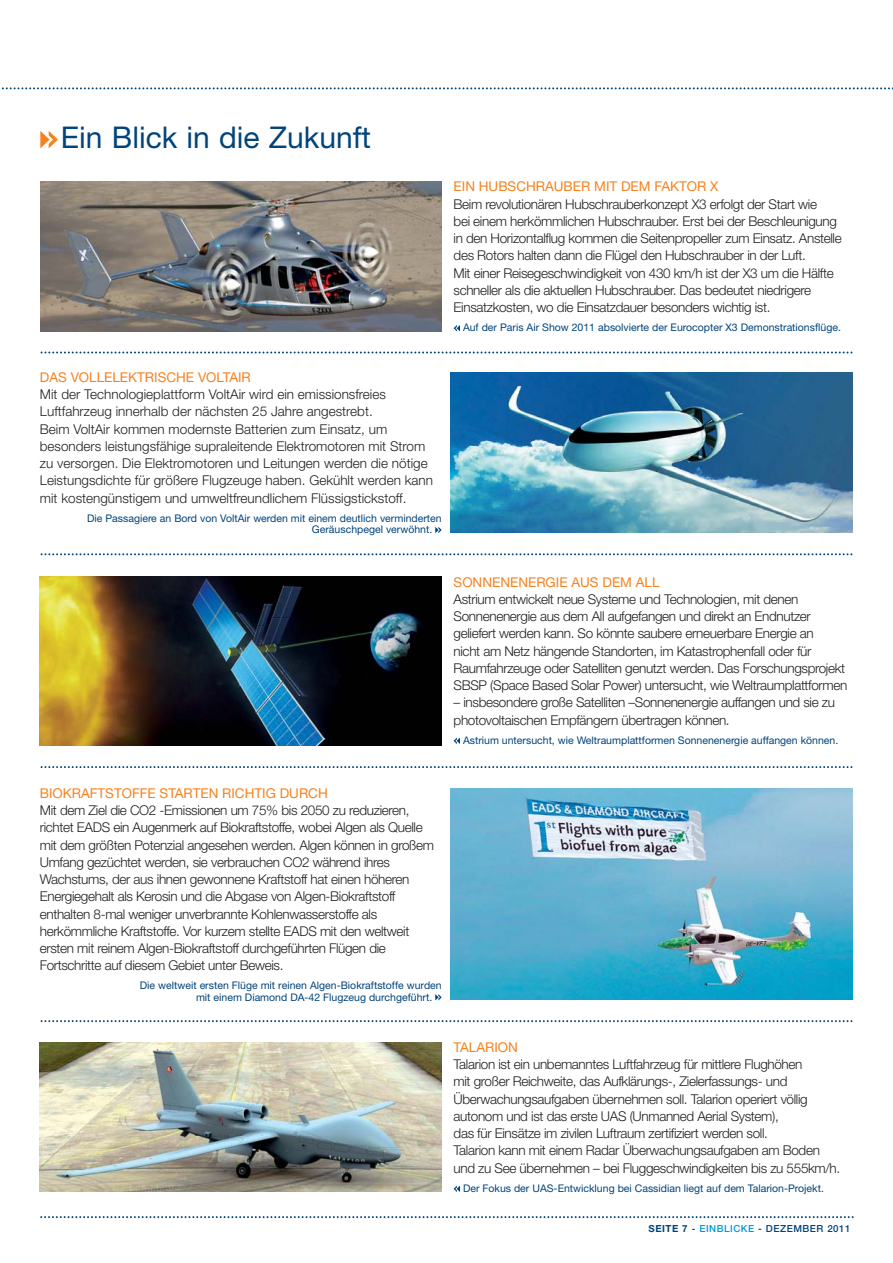
<style>
.page{position:relative;width:893px;height:1263px;background:#fff}
.page>*{position:absolute;margin:0;border:0;box-sizing:border-box;transform-origin:0 0}
.t1{font:30px "Helvetica Neue";color:#00447c}
.t2{font:300 13.5px/17.2px "Helvetica Neue";letter-spacing:-.025em;color:#231f20}
.t3{font:300 13.5px/17.2px "Helvetica Neue";color:#231f20}
.t4{font:13.5px "Helvetica Neue";color:#f5821f}
.t5{font:10.5px/11.2px "Helvetica Neue";color:#00447c}
.t6{font:500 9.75px "Helvetica Neue";letter-spacing:.05em;color:#00447c}
.s1{font-weight:700}
.s2{color:#009ad9}
</style>
<div class="page">
<img style="left:450px;top:372px;width:402px;height:161px">
<img style="left:450px;top:788px;width:402px;height:212px">
<img style="left:40px;top:182px;width:402px;height:149px">
<svg style="left:454px;top:325px;width:6px;height:6px"></svg>
<svg style="left:40px;top:131px;width:18px;height:17px"></svg>
<img style="left:39px;top:1043px;width:403px;height:148px">
<svg style="left:454px;top:1186px;width:6px;height:6px"></svg>
<img style="left:39px;top:576px;width:403px;height:169px">
<svg style="left:454px;top:738px;width:6px;height:6px"></svg>
<svg style="left:435px;top:527px;width:7px;height:6px"></svg>
<svg style="left:435px;top:994px;width:7px;height:7px"></svg>
<svg style="left:40px;top:351px;width:813px;height:3px"></svg>
<svg style="left:40px;top:553px;width:813px;height:3px"></svg>
<svg style="left:40px;top:766px;width:813px;height:2px"></svg>
<svg style="left:40px;top:1020px;width:813px;height:3px"></svg>
<svg style="left:40px;top:1216px;width:814px;height:3px"></svg>
<svg style="left:1px;top:87px;width:892px;height:2px"></svg>
<h1 class="t1" style="left:61px;top:127px;width:312px">Ein Blick in die Zukunft</h1>
<p class="t4" style="left:454px;top:182px;width:266px">EIN HUBSCHRAUBER MIT DEM FAKTOR X</p>
<p class="t2" style="left:454px;top:196px;width:390px">Beim revolutionären Hubschrauberkonzept X3 erfolgt der Start wie<br>bei einem herkömmlichen Hubschrauber. Erst bei der Beschleunigung in den Horizontalflug kommen die Seitenpropeller zum Einsatz. Anstelle des Rotors halten dann die Flügel den Hubschrauber in der Luft.<br>Mit einer Reisegeschwindigkeit von 430 km/h ist der X3 um die Hälfte schneller als die aktuellen Hubschrauber. Das bedeutet niedrigere Einsatzkosten, wo die Einsatzdauer besonders wichtig ist.</p>
<p class="t5" style="left:463px;top:323px;width:379px">Auf der Paris Air Show 2011 absolvierte der Eurocopter X3 Demonstrationsflüge.</p>
<p class="t4" style="left:40px;top:372px;width:212px">DAS VOLLELEKTRISCHE VOLTAIR</p>
<p class="t3" style="left:40px;top:387px;width:395px">Mit der Technologieplattform VoltAir wird ein emissionsfreies Luftfahrzeug innerhalb der nächsten 25 Jahre angestrebt.<br>Beim VoltAir kommen modernste Batterien zum Einsatz, um besonders leistungsfähige supraleitende Elektromotoren mit Strom zu versorgen. Die Elektromotoren und Leitungen werden die nötige Leistungsdichte für größere Flugzeuge haben. Gekühlt werden kann mit kostengünstigem und umweltfreundlichem Flüssigstickstoff.</p>
<p class="t5" style="left:312px;top:514px;width:131px;text-indent:-225px">Die Passagiere an Bord von VoltAir werden mit einem deutlich verminderten<br>Geräuschpegel verwöhnt.</p>
<p class="t4" style="left:454px;top:577px;width:207px">SONNENENERGIE AUS DEM ALL</p>
<p class="t2" style="left:454px;top:592px;width:395px">Astrium entwickelt neue Systeme und Technologien, mit denen Sonnenenergie aus dem All aufgefangen und direkt an Endnutzer geliefert werden kann. So könnte saubere erneuerbare Energie an<br>nicht am Netz hängende Standorten, im Katastrophenfall oder für Raumfahrzeuge oder Satelliten genutzt werden. Das Forschungsprojekt SBSP (Space Based Solar Power) untersucht, wie Weltraumplattformen</p>
<p class="t2" style="left:454px;top:695px;width:383px">– insbesondere große Satelliten –Sonnenenergie auffangen und sie zu photovoltaischen Empfängern übertragen können.</p>
<p class="t5" style="left:463px;top:736px;width:377px">Astrium untersucht, wie Weltraumplattformen Sonnenenergie auffangen können.</p>
<p class="t4" style="left:40px;top:788px;width:289px">BIOKRAFTSTOFFE STARTEN RICHTIG DURCH</p>
<p class="t2" style="left:40px;top:803px;width:396px">Mit dem Ziel die CO2 -Emissionen um 75% bis 2050 zu reduzieren, richtet EADS ein Augenmerk auf Biokraftstoffe, wobei Algen als Quelle mit dem größten Potenzial angesehen werden. Algen können in großem Umfang gezüchtet werden, sie verbrauchen CO2 während ihres Wachstums, der aus ihnen gewonnene Kraftstoff hat einen höheren Energiegehalt als Kerosin und die Abgase von Algen-Biokraftstoff enthalten 8-mal weniger unverbrannte Kohlenwasserstoffe als herkömmliche Kraftstoffe. Vor kurzem stellte EADS mit den weltweit ersten mit reinem Algen-Biokraftstoff durchgeführten Flügen die Fortschritte auf diesem Gebiet unter Beweis.</p>
<p class="t5" style="left:196px;top:981px;width:247px;text-indent:-56px">Die weltweit ersten Flüge mit reinen Algen-Biokraftstoffe wurden mit einem Diamond DA-42 Flugzeug durchgeführt.</p>
<p class="t4" style="left:454px;top:1042px;width:66px">TALARION</p>
<p class="t2" style="left:454px;top:1057px;width:388px">Talarion ist ein unbemanntes Luftfahrzeug für mittlere Flughöhen<br>mit großer Reichweite, das Aufklärungs-, Zielerfassungs- und Überwachungsaufgaben übernehmen soll. Talarion operiert völlig autonom und ist das erste UAS (Unmanned Aerial System),<br>das für Einsätze im zivilen Luftraum zertifiziert werden soll.<br>Talarion kann mit einem Radar Überwachungsaufgaben am Boden und zu See übernehmen – bei Fluggeschwindigkeiten bis zu 555km/h.</p>
<p class="t5" style="left:463px;top:1184px;width:362px">Der Fokus der UAS-Entwicklung bei Cassidian liegt auf dem Talarion-Projekt.</p>
<p class="t6" style="left:648px;top:1225px;width:203px"><span class="s1">SEITE 7</span> - <span class="s2">EINBLICKE</span> - DEZEMBER 2011</p>
</div>
